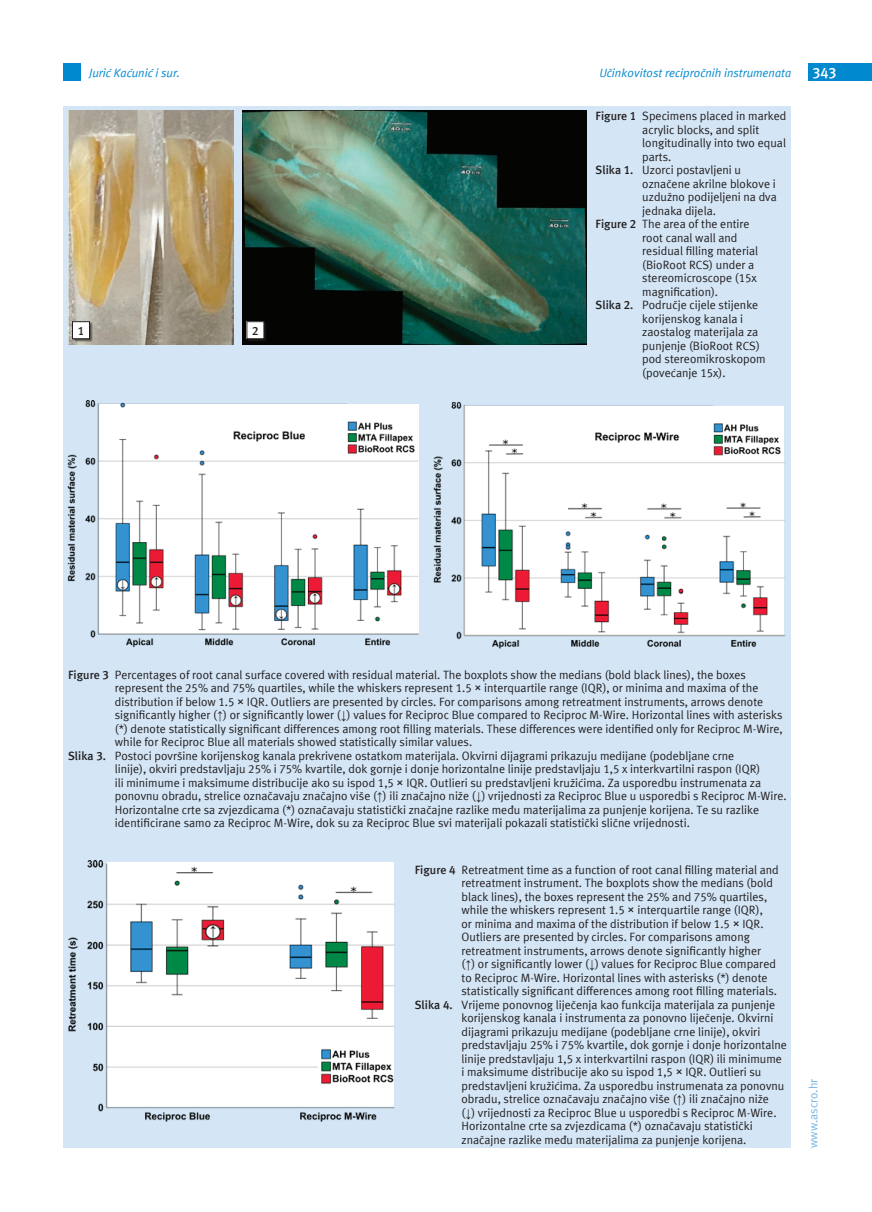
<style>
.page{position:relative;width:872px;height:1212px;background:#fff}
.page>*{position:absolute;margin:0;border:0;box-sizing:border-box;transform-origin:0 0}
.t1{font:700 15px "Meta ASC";color:#fff}
.t2{font:12px "Meta ASC";color:#231f20}
.t3{font:italic 12px "Meta ASC";color:#0089cf}
.t4{font:12px "Meta ASC";color:#77b6e4}
.t5{font:700 12px "Meta ASC";color:#231f20}
.s1{font-weight:700}
.s2{font-family:"Arial"}
</style>
<div class="page">
<div style="left:64px;top:64px;width:17px;height:17px;background:#0089cf"></div>
<div style="left:808px;top:64px;width:64px;height:17px;background:#0089cf"></div>
<div style="left:64px;top:106px;width:727px;height:1042px;background:#d4e6f6"></div>
<img style="left:242px;top:111px;width:344px;height:233px">
<img style="left:68px;top:111px;width:166px;height:233px">
<img style="left:68px;top:860px;width:327px;height:262px">
<img style="left:67px;top:400px;width:352px;height:248px">
<img style="left:433px;top:401px;width:352px;height:248px">
<div style="left:246px;top:321px;width:21px;height:21px;background:#131211"></div>
<div style="left:247px;top:322px;width:17px;height:17px;background:#fff"></div>
<div style="left:247px;top:321px;width:17px;height:18px;border:1px solid #231f20"></div>
<div style="left:72px;top:321px;width:21px;height:21px;background:#231f20;opacity:.75"></div>
<div style="left:72px;top:322px;width:17px;height:17px;background:#fff"></div>
<div style="left:72px;top:321px;width:18px;height:18px;border:1px solid #231f20"></div>
<p class="t3" style="left:89px;top:66px;width:92px">Jurić Kaćunić i sur.</p>
<p class="t3" style="left:599px;top:66px;width:193px">Učinkovitost recipročnih instrumenata</p>
<p class="t1" style="left:812px;top:64px;width:26px">343</p>
<p class="t5" style="left:78px;top:324px;width:8px">1</p>
<p class="t5" style="left:252px;top:324px;width:8px">2</p>
<p class="t2" style="left:595px;top:109px;width:192px"><span class="s1">Figure 1</span> Specimens placed in marked</p>
<p class="t2" style="left:642px;top:122px;width:118px">acrylic blocks, and split</p>
<p class="t2" style="left:642px;top:136px;width:145px">longitudinally into two equal</p>
<p class="t2" style="left:642px;top:149px;width:31px">parts.</p>
<p class="t2" style="left:595px;top:163px;width:147px"><span class="s1">Slika 1.</span> Uzorci postavljeni u</p>
<p class="t2" style="left:642px;top:176px;width:135px">označene akrilne blokove i</p>
<p class="t2" style="left:642px;top:190px;width:136px">uzdužno podijeljeni na dva</p>
<p class="t2" style="left:642px;top:203px;width:75px">jednaka dijela.</p>
<p class="t2" style="left:595px;top:217px;width:156px"><span class="s1">Figure 2</span> The area of the entire</p>
<p class="t2" style="left:642px;top:230px;width:97px">root canal wall and</p>
<p class="t2" style="left:642px;top:244px;width:117px">residual filling material</p>
<p class="t2" style="left:642px;top:257px;width:113px">(BioRoot RCS) under a</p>
<p class="t2" style="left:642px;top:271px;width:116px">stereomicroscope (15x</p>
<p class="t2" style="left:642px;top:284px;width:77px">magnification).</p>
<p class="t2" style="left:595px;top:298px;width:164px"><span class="s1">Slika 2.</span> Područje cijele stijenke</p>
<p class="t2" style="left:642px;top:311px;width:102px">korijenskog kanala i</p>
<p class="t2" style="left:642px;top:325px;width:117px">zaostalog materijala za</p>
<p class="t2" style="left:642px;top:338px;width:119px">punjenje (BioRoot RCS)</p>
<p class="t2" style="left:642px;top:352px;width:125px">pod stereomikroskopom</p>
<p class="t2" style="left:642px;top:365px;width:85px">(povećanje 15x).</p>
<p class="t2" style="left:68px;top:668px;width:679px"><span class="s1">Figure 3</span> Percentages of root canal surface covered with residual material. The boxplots show the medians (bold black lines), the boxes</p>
<p class="t2" style="left:115px;top:681px;width:645px">represent the 25% and 75% quartiles, while the whiskers represent 1.5 <span class="s2">×</span> interquartile range (IQR), or minima and maxima of the</p>
<p class="t2" style="left:115px;top:695px;width:650px">distribution if below 1.5 <span class="s2">×</span> IQR. Outliers are presented by circles. For comparisons among retreatment instruments, arrows denote</p>
<p class="t2" style="left:115px;top:708px;width:669px">significantly higher (<span class="s2">↑</span>) or significantly lower (<span class="s2">↓</span>) values for Reciproc Blue compared to Reciproc M-Wire. Horizontal lines with asterisks</p>
<p class="t2" style="left:115px;top:722px;width:669px">(*) denote statistically significant differences among root filling materials. These differences were identified only for Reciproc M-Wire,</p>
<p class="t2" style="left:115px;top:735px;width:359px">while for Reciproc Blue all materials showed statistically similar values.</p>
<p class="t2" style="left:68px;top:749px;width:668px"><span class="s1">Slika 3.</span> Postoci površine korijenskog kanala prekrivene ostatkom materijala. Okvirni dijagrami prikazuju medijane (podebljane crne</p>
<p class="t2" style="left:115px;top:762px;width:647px">linije), okviri predstavljaju 25% i 75% kvartile, dok gornje i donje horizontalne linije predstavljaju 1,5 x interkvartilni raspon (IQR)</p>
<p class="t2" style="left:115px;top:776px;width:648px">ili minimume i maksimume distribucije ako su ispod 1,5 <span class="s2">×</span> IQR. Outlieri su predstavljeni kružićima. Za usporedbu instrumenata za</p>
<p class="t2" style="left:115px;top:789px;width:673px">ponovnu obradu, strelice označavaju značajno više (<span class="s2">↑</span>) ili značajno niže (<span class="s2">↓</span>) vrijednosti za Reciproc Blue u usporedbi s Reciproc M-Wire.</p>
<p class="t2" style="left:115px;top:803px;width:646px">Horizontalne crte sa zvjezdicama (*) označavaju statistički značajne razlike među materijalima za punjenje korijena. Te su razlike</p>
<p class="t2" style="left:115px;top:816px;width:576px">identificirane samo za Reciproc M-Wire, dok su za Reciproc Blue svi materijali pokazali statistički slične vrijednosti.</p>
<p class="t2" style="left:415px;top:863px;width:365px"><span class="s1">Figure 4</span> Retreatment time as a function of root canal filling material and</p>
<p class="t2" style="left:461px;top:876px;width:313px">retreatment instrument. The boxplots show the medians (bold</p>
<p class="t2" style="left:461px;top:890px;width:307px">black lines), the boxes represent the 25% and 75% quartiles,</p>
<p class="t2" style="left:461px;top:903px;width:303px">while the whiskers represent 1.5 <span class="s2">×</span> interquartile range (IQR),</p>
<p class="t2" style="left:461px;top:917px;width:304px">or minima and maxima of the distribution if below 1.5 <span class="s2">×</span> IQR.</p>
<p class="t2" style="left:461px;top:930px;width:290px">Outliers are presented by circles. For comparisons among</p>
<p class="t2" style="left:461px;top:944px;width:301px">retreatment instruments, arrows denote significantly higher</p>
<p class="t2" style="left:461px;top:957px;width:316px">(<span class="s2">↑</span>) or significantly lower (<span class="s2">↓</span>) values for Reciproc Blue compared</p>
<p class="t2" style="left:461px;top:971px;width:308px">to Reciproc M-Wire. Horizontal lines with asterisks (*) denote</p>
<p class="t2" style="left:461px;top:984px;width:317px">statistically significant differences among root filling materials.</p>
<p class="t2" style="left:415px;top:998px;width:362px"><span class="s1">Slika 4.</span> Vrijeme ponovnog liječenja kao funkcija materijala za punjenje</p>
<p class="t2" style="left:461px;top:1011px;width:313px">korijenskog kanala i instrumenta za ponovno liječenje. Okvirni</p>
<p class="t2" style="left:461px;top:1025px;width:300px">dijagrami prikazuju medijane (podebljane crne linije), okviri</p>
<p class="t2" style="left:461px;top:1038px;width:327px">predstavljaju 25% i 75% kvartile, dok gornje i donje horizontalne</p>
<p class="t2" style="left:461px;top:1052px;width:322px">linije predstavljaju 1,5 x interkvartilni raspon (IQR) ili minimume</p>
<p class="t2" style="left:461px;top:1065px;width:301px">i maksimume distribucije ako su ispod 1,5 <span class="s2">×</span> IQR. Outlieri su</p>
<p class="t2" style="left:461px;top:1079px;width:324px">predstavljeni kružićima. Za usporedbu instrumenata za ponovnu</p>
<p class="t2" style="left:461px;top:1092px;width:309px">obradu, strelice označavaju značajno više (<span class="s2">↑</span>) ili značajno niže</p>
<p class="t2" style="left:461px;top:1106px;width:316px">(<span class="s2">↓</span>) vrijednosti za Reciproc Blue u usporedbi s Reciproc M-Wire.</p>
<p class="t2" style="left:461px;top:1119px;width:293px">Horizontalne crte sa zvjezdicama (*) označavaju statistički</p>
<p class="t2" style="left:461px;top:1133px;width:286px">značajne razlike među materijalima za punjenje korijena.</p>
<p class="t4" style="left:806px;top:1148px;width:71px;rotate:-90deg">www.ascro.hr</p>
</div>
